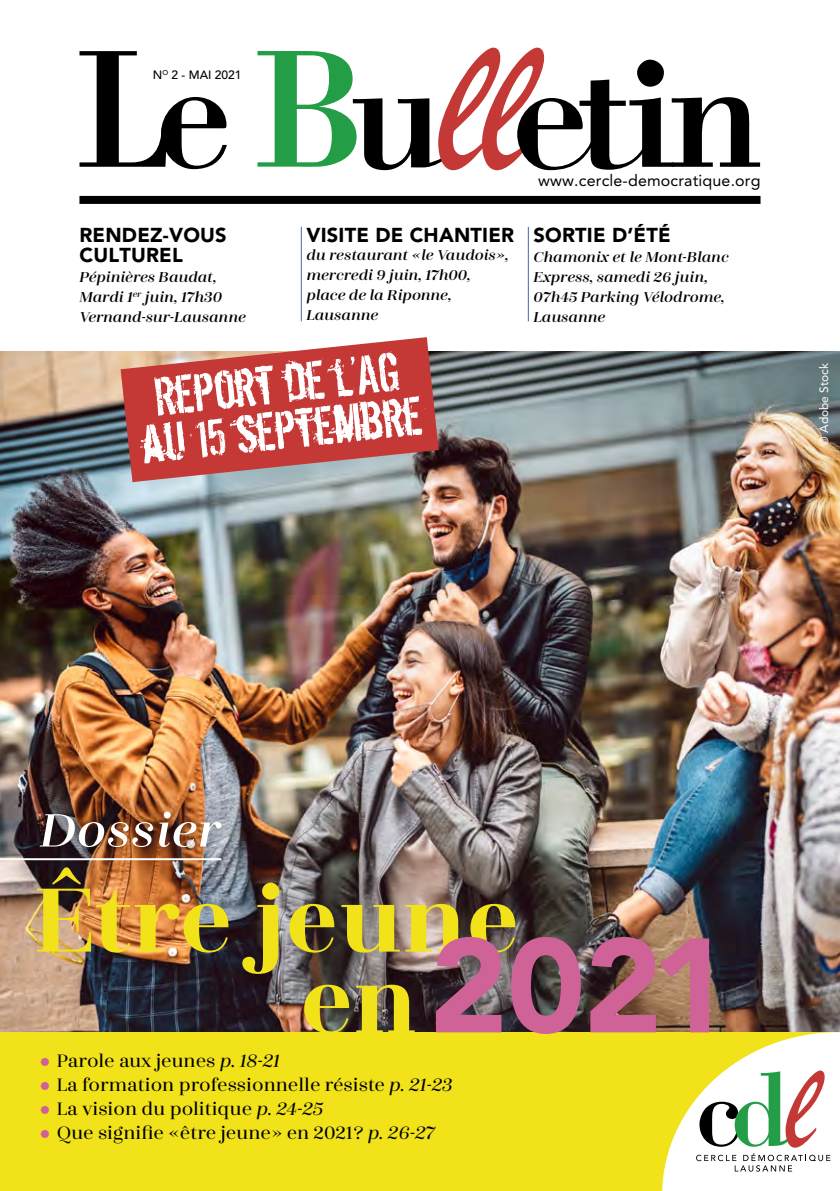
<style>
.page{position:relative;width:840px;height:1191px;background:#fff}
.page>*{position:absolute;margin:0;border:0;box-sizing:border-box;transform-origin:0 0}
.t1{font:900 132.6px "Avenir";color:#cf6397}
.t2{font:700 101.4px "Zahrah";color:#f1e21a}
.t3{font:60px/46px "Dirty Ego";color:#fff;text-align:center}
.t4{font:italic 600 52px "Zahrah";letter-spacing:.01em;color:#fff}
.t5{font:500 20px "Zahrah";color:#000}
.t6{font:900 20px "Avenir";letter-spacing:.01em;color:#000}
.t7{font:italic 600 16px/20px "Zahrah";color:#000}
.t8{font:16px "Avenir";letter-spacing:.01em;color:#000}
.t9{font:500 12px "Avenir";color:#000}
.t10{font:12px "Avenir";color:#fff}
.s1{font-family:"Zahrah";font-weight:700;font-size:101.4px;color:#f1e21a}
.s2{color:#cf6397}
.s3{font-style:italic}
</style>
<div class="page">
<img style="left:0;top:351px;width:839px;height:681px">
<div style="left:0;top:1032px;width:839px;height:159px;background:#f1e21a"></div>
<svg style="left:662px;top:1032px;width:177px;height:159px"></svg>
<div style="left:79px;top:196px;width:681px;height:8px;background:#000"></div>
<svg style="left:79px;top:51px;width:148px;height:118px"></svg>
<svg style="left:257px;top:48px;width:502px;height:122px"></svg>
<div style="left:0;top:770px;width:261px;height:122px;background:#000;opacity:.75"></div>
<hr style="left:300px;top:227px;width:1px;height:94px;background:#3e69af">
<hr style="left:527px;top:227px;width:1px;height:94px;background:#3e69af">
<hr style="left:0;top:858px;width:221px;height:2px;background:#fff">
<svg style="left:120px;top:337px;width:318px;height:145px;background:#c25957"></svg>
<p class="t9" style="left:153px;top:68px;width:90px">N<sup>O</sup> 2 - MAI 2021</p>
<p class="t6" style="left:79px;top:223px;width:149px">RENDEZ-VOUS</p>
<p class="t6" style="left:79px;top:243px;width:105px">CULTUREL</p>
<p class="t7" style="left:79px;top:267px;width:138px">Pépinières Baudat,</p>
<p class="t7" style="left:79px;top:287px;width:144px">Mardi 1<sup>er</sup> juin, 17h30</p>
<p class="t7" style="left:79px;top:307px;width:168px">Vernand-sur-Lausanne</p>
<p class="t6" style="left:306px;top:223px;width:209px">VISITE DE CHANTIER</p>
<p class="t7" style="left:306px;top:245px;width:203px">du restaurant «le Vaudois»,</p>
<p class="t7" style="left:306px;top:265px;width:166px">mercredi 9 juin, 17h00,</p>
<p class="t7" style="left:306px;top:285px;width:146px">place de la Riponne,</p>
<p class="t7" style="left:306px;top:305px;width:73px">Lausanne</p>
<p class="t3" style="left:134px;top:374px;width:283px;rotate:-6deg">Report de l’AG au 15 septembre</p>
<p class="t8" style="left:538px;top:171px;width:224px">www.cercle-democratique.org</p>
<p class="t6" style="left:533px;top:223px;width:138px">SORTIE D’ÉTÉ</p>
<p class="t7" style="left:533px;top:247px;width:197px">Chamonix et le Mont-Blanc<br>Express, samedi 26 juin,<br>07h45 Parking Vélodrome,<br>Lausanne</p>
<p class="t10" style="left:816px;top:446px;width:84px;rotate:-90deg">© Adobe Stock</p>
<p class="t4" style="left:40px;top:801px;width:182px">Dossier</p>
<p class="t2" style="left:34px;top:862px;width:486px">Être jeune</p>
<p class="t1" style="left:300px;top:906px;width:431px"><span class="s1">en</span>2021</p>
<p class="t5" style="left:40px;top:1049px;width:242px"><span class="s2">●</span> Parole aux jeunes <span class="s3">p. 18-21</span></p>
<p class="t5" style="left:40px;top:1073px;width:414px"><span class="s2">●</span> La formation professionnelle résiste <span class="s3">p. 21-23</span></p>
<p class="t5" style="left:40px;top:1097px;width:285px"><span class="s2">●</span> La vision du politique <span class="s3">p. 24-25</span></p>
<p class="t5" style="left:40px;top:1121px;width:396px"><span class="s2">●</span> Que signifie «être jeune» en 2021? <span class="s3">p. 26-27</span></p>
</div>
